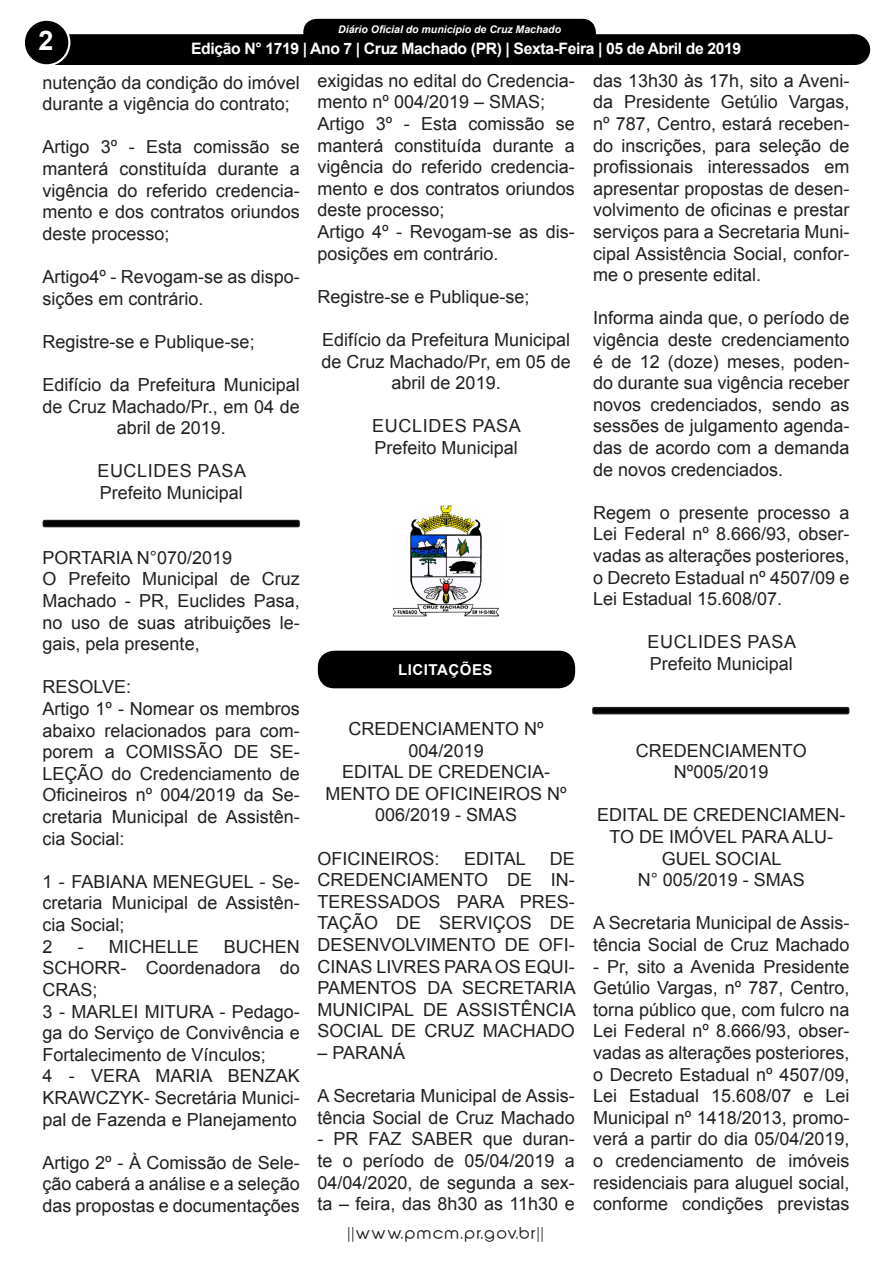
<style>
.page{position:relative;width:893px;height:1263px;background:#fff}
.page>*{position:absolute;margin:0;border:0;box-sizing:border-box;transform-origin:0 0}
.t1{font:700 27px "Arial";color:#fff}
.t2{font:18px/21.6px "Arial";color:#231f20;text-align:justify}
.t3{font:18px "Arial";letter-spacing:.035em;color:#231f20}
.t4{font:700 15.75px "Arial";letter-spacing:-.025em;color:#fff}
.t5{font:700 15px "Arial";color:#fff}
.t6{font:15px "Abeatby Kai";letter-spacing:.1em;color:#231f20;scale:1.06 1}
.t7{font:700 15px "Arial";letter-spacing:.035em;color:#fff}
.t8{font:italic 700 10.5px "Arial";color:#fff}
</style>
<div class="page">
<div style="left:305px;top:20px;width:289px;height:28px;background:#000;border-radius:12px"></div>
<div style="left:303px;top:19px;width:293px;height:31px;border:3px solid #000;border-radius:12px"></div>
<div style="left:39px;top:34px;width:815px;height:31px;background:#000;border:2px solid #000"></div>
<div style="left:24px;top:20px;width:45px;height:45px;background:#000;border-radius:50%"></div>
<div style="left:23px;top:19px;width:47px;height:47px;border:2px solid #fff;border-radius:50%"></div>
<div style="left:840px;top:35px;width:29px;height:29px;background:#000;border-radius:50%"></div>
<div style="left:839px;top:34px;width:31px;height:31px;border:2px solid #000;border-radius:50%"></div>
<div style="left:95px;top:37px;width:676px;height:26px;background:#000"></div>
<div style="left:43px;top:520px;width:256px;height:6px;background:#000;border-radius:2px"></div>
<div style="left:43px;top:520px;width:257px;height:7px;border:2px solid #231f20;border-radius:2px"></div>
<img style="left:393px;top:505px;width:106px;height:112px">
<div style="left:318px;top:651px;width:257px;height:37px;background:#000;border-radius:16px"></div>
<div style="left:593px;top:708px;width:256px;height:6px;background:#000;border-radius:2px"></div>
<div style="left:592px;top:707px;width:257px;height:7px;border:2px solid #231f20;border-radius:2px"></div>
<p class="t8" style="left:338px;top:22px;width:224px">Diário Oficial do município de Cruz Machado</p>
<p class="t5" style="left:205px;top:40px;width:491px">Edição 1145 - Cruz Machado (PR) - Terça-Feira - 3 de Janeiro de 2017</p>
<p class="t2" style="left:43px;top:71px;width:259px">nutenção da condição do imóvel durante a vigência do contrato;</p>
<p class="t2" style="left:43px;top:136px;width:259px">Artigo 3º - Esta comissão se manterá constituída durante a vigência do referido credencia&shy;mento e dos contratos oriundos deste processo;</p>
<p class="t2" style="left:43px;top:266px;width:259px">Artigo4º - Revogam-se as dispo&shy;sições em contrário.</p>
<p class="t2" style="left:43px;top:331px;width:214px">Registre-se e Publique-se;</p>
<p class="t2" style="left:43px;top:374px;width:259px;text-align:center">Edifício da Prefeitura Municipal de Cruz Machado/Pr., em 04 de abril de 2019.</p>
<p class="t3" style="left:97px;top:459px;width:150px">EUCLIDES PASA</p>
<p class="t2" style="left:100px;top:482px;width:145px">Prefeito Municipal</p>
<p class="t1" style="left:38px;top:21px;width:17px">2</p>
<p class="t4" style="left:191px;top:37px;width:552px">Edição N° 1719 | Ano 7 | Cruz Machado (PR) | Sexta-Feira | 05 de Abril de 2019</p>
<p class="t2" style="left:317px;top:70px;width:259px">exigidas no edital do Credencia&shy;mento nº 004/2019 – SMAS;</p>
<p class="t2" style="left:317px;top:113px;width:259px">Artigo 3º - Esta comissão se manterá constituída durante a vigência do referido credencia&shy;mento e dos contratos oriundos deste processo;</p>
<p class="t2" style="left:317px;top:221px;width:259px">Artigo 4º - Revogam-se as dis&shy;posições em contrário.</p>
<p class="t2" style="left:317px;top:286px;width:214px">Registre-se e Publique-se;</p>
<p class="t2" style="left:322px;top:329px;width:251px;text-align:center">Edifício da Prefeitura Municipal de Cruz Machado/Pr, em 05 de abril de 2019.</p>
<p class="t3" style="left:372px;top:414px;width:150px">EUCLIDES PASA</p>
<p class="t2" style="left:375px;top:437px;width:145px">Prefeito Municipal</p>
<p class="t2" style="left:593px;top:70px;width:258px">das 13h30 às 17h, sito a Aveni&shy;da Presidente Getúlio Vargas, nº 787, Centro, estará receben&shy;do inscrições, para seleção de profissionais interessados em apresentar propostas de desen&shy;volvimento de oficinas e prestar serviços para a Secretaria Muni&shy;cipal Assistência Social, confor&shy;me o presente edital.</p>
<p class="t2" style="left:593px;top:307px;width:258px">Informa ainda que, o período de vigência deste credenciamento é de 12 (doze) meses, poden&shy;do durante sua vigência receber novos credenciados, sendo as sessões de julgamento agenda&shy;das de acordo com a demanda de novos credenciados.</p>
<p class="t2" style="left:593px;top:502px;width:258px">Regem o presente processo a Lei Federal nº 8.666/93, obser&shy;vadas as alterações posteriores, o Decreto Estadual nº 4507/09 e Lei Estadual 15.608/07.</p>
<p class="t3" style="left:647px;top:630px;width:150px">EUCLIDES PASA</p>
<p class="t2" style="left:650px;top:653px;width:145px">Prefeito Municipal</p>
<p class="t2" style="left:43px;top:547px;width:191px">PORTARIA N°070/2019</p>
<p class="t2" style="left:43px;top:568px;width:259px">O Prefeito Municipal de Cruz Machado - PR, Euclides Pasa, no uso de suas atribuições le&shy;gais, pela presente,</p>
<p class="t2" style="left:43px;top:676px;width:90px">RESOLVE:</p>
<p class="t2" style="left:43px;top:698px;width:259px">Artigo 1º - Nomear os membros abaixo relacionados para com&shy;porem a COMISSÃO DE SE-LEÇÃO do Credenciamento de Oficineiros nº 004/2019 da Se&shy;cretaria Municipal de Assistên&shy;cia Social:</p>
<p class="t2" style="left:43px;top:871px;width:259px">1 - FABIANA MENEGUEL - Se&shy;cretaria Municipal de Assistên&shy;cia Social;</p>
<p class="t2" style="left:43px;top:935px;width:12px">2</p>
<p class="t2" style="left:78px;top:935px;width:123px">- MICHELLE</p>
<p class="t7" style="left:398px;top:659px;width:96px">LICITAÇÕES</p>
<p class="t2" style="left:348px;top:718px;width:197px">CREDENCIAMENTO Nº</p>
<p class="t2" style="left:409px;top:739px;width:77px">004/2019</p>
<p class="t2" style="left:325px;top:761px;width:243px;text-align:center">EDITAL DE CREDENCIA-<br>MENTO DE OFICINEIROS Nº<br>006/2019 - SMAS</p>
<p class="t2" style="left:317px;top:847px;width:124px">OFICINEIROS:</p>
<p class="t2" style="left:464px;top:847px;width:63px">EDITAL</p>
<p class="t2" style="left:636px;top:739px;width:172px;text-align:center">CREDENCIAMENTO<br>Nº005/2019</p>
<p class="t2" style="left:597px;top:804px;width:250px;text-align:center">EDITAL DE CREDENCIAMEN-<br>TO DE IMÓVEL PARA ALU-<br>GUEL SOCIAL</p>
<p class="t2" style="left:638px;top:869px;width:169px">N° 005/2019 - SMAS</p>
<p class="t2" style="left:593px;top:912px;width:258px">A Secretaria Municipal de Assis&shy;tência Social de Cruz Machado</p>
<p class="t2" style="left:593px;top:955px;width:258px">- Pr, sito a Avenida Presidente Getúlio Vargas, nº 787, Centro, torna público que, com fulcro na Lei Federal nº 8.666/93, obser&shy;vadas as alterações posteriores, o Decreto Estadual nº 4507/09, Lei Estadual 15.608/07 e Lei Municipal nº 1418/2013, promo&shy;verá a partir do dia 05/04/2019, o credenciamento de imóveis residenciais para aluguel social, conforme condições previstas</p>
<p class="t2" style="left:317px;top:847px;width:260px;text-indent:232px">DE CREDENCIAMENTO DE IN-TERESSADOS PARA PRES-TAÇÃO DE SERVIÇOS DE DESENVOLVIMENTO DE OFI-CINAS LIVRES PARA OS EQUI-PAMENTOS DA SECRETARIA MUNICIPAL DE ASSISTÊNCIA SOCIAL DE CRUZ MACHADO</p>
<p class="t2" style="left:317px;top:1042px;width:89px">– PARANÁ</p>
<p class="t2" style="left:317px;top:1085px;width:259px">A Secretaria Municipal de Assis&shy;tência Social de Cruz Machado</p>
<p class="t2" style="left:317px;top:1128px;width:259px">- PR FAZ SABER que duran&shy;te o período de 05/04/2019 a 04/04/2020, de segunda a sex&shy;ta – feira, das 8h30 as 11h30 e</p>
<p class="t2" style="left:43px;top:935px;width:259px;text-indent:181px">BUCHEN SCHORR- Coordenadora do CRAS;</p>
<p class="t2" style="left:43px;top:1000px;width:259px">3 - MARLEI MITURA - Pedago&shy;ga do Serviço de Convivência e Fortalecimento de Vínculos;</p>
<p class="t2" style="left:43px;top:1065px;width:259px">4 - VERA MARIA BENZAK KRAWCZYK- Secretária Munici&shy;pal de Fazenda e Planejamento</p>
<p class="t2" style="left:43px;top:1151px;width:259px">Artigo 2º - À Comissão de Sele&shy;ção caberá a análise e a seleção das propostas e documentações</p>
<p class="t6" style="left:349px;top:1226px;width:186px">||www.pmcm.pr.gov.br||</p>
</div>
